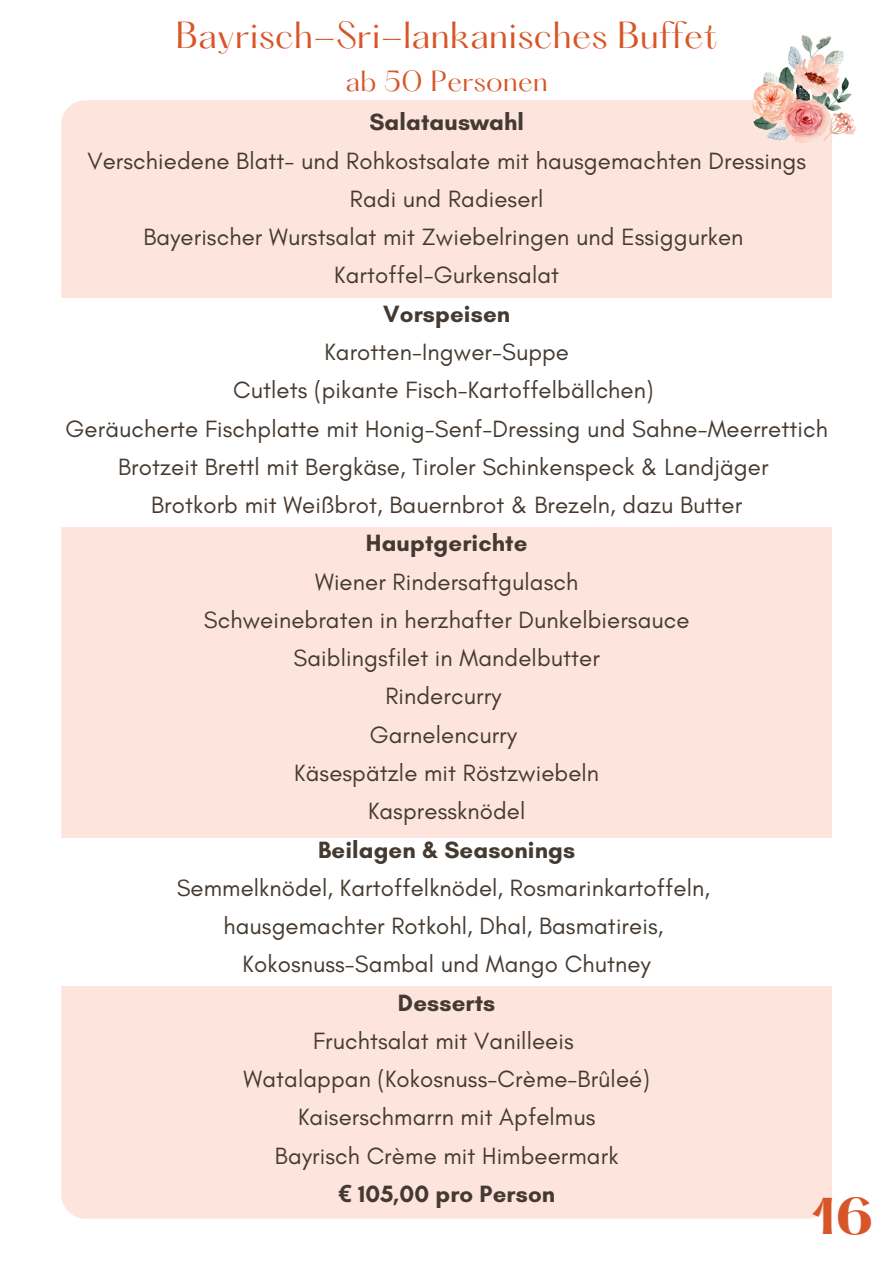
<style>
.page{position:relative;width:893px;height:1264px;background:#fff}
.page>*{position:absolute;margin:0;border:0;box-sizing:border-box;transform-origin:0 0}
.t1{font:700 45.15px "Hatton";color:#d85528}
.t2{font:33px "Hatton";letter-spacing:.01em;color:#d85528}
.t3{font:25.5px "Hatton";letter-spacing:.01em;color:#d85528}
.t4{font:24px "Glacial Indifference";letter-spacing:.005em;color:#443a31}
.t5{font:700 24px "Glacial Indifference";letter-spacing:.005em;color:#443a31}
.s1{font-family:"Noto Sans"}
</style>
<div class="page">
<div style="left:61px;top:100px;width:771px;height:1118px;background:#fde5dd;border-radius:24px"></div>
<div style="left:0;top:298px;width:892px;height:229px;background:#fff"></div>
<div style="left:0;top:837px;width:892px;height:148px;background:#fff"></div>
<img style="left:752px;top:36px;width:103px;height:107px">
<p class="t2" style="left:176px;top:20px;width:543px">Bayrisch-Sri-lankanisches Buffet</p>
<p class="t3" style="left:345px;top:69px;width:204px">ab 50 Personen</p>
<p class="t5" style="left:369px;top:108px;width:156px">Salatauswahl</p>
<p class="t4" style="left:87px;top:146px;width:720px">Verschiedene Blatt- und Rohkostsalate mit hausgemachten Dressings</p>
<p class="t4" style="left:350px;top:184px;width:195px">Radi und Radieserl</p>
<p class="t4" style="left:143px;top:222px;width:601px">Bayerischer Wurstsalat mit Zwiebelringen und Essiggurken</p>
<p class="t4" style="left:334px;top:261px;width:226px">Kartoffel-Gurkensalat</p>
<p class="t5" style="left:383px;top:299px;width:129px">Vorspeisen</p>
<p class="t4" style="left:324px;top:337px;width:246px">Karotten-Ingwer-Suppe</p>
<p class="t4" style="left:233px;top:375px;width:422px">Cutlets (pikante Fisch-Kartoffelbällchen)</p>
<p class="t4" style="left:65px;top:414px;width:763px">Geräucherte Fischplatte mit Honig-Senf-Dressing und Sahne-Meerrettich</p>
<p class="t4" style="left:118px;top:452px;width:651px">Brotzeit Brettl mit Bergkäse, Tiroler Schinkenspeck &amp; Landjäger</p>
<p class="t4" style="left:151px;top:490px;width:592px">Brotkorb mit Weißbrot, Bauernbrot &amp; Brezeln, dazu Butter</p>
<p class="t5" style="left:366px;top:528px;width:163px">Hauptgerichte</p>
<p class="t4" style="left:315px;top:567px;width:265px">Wiener Rindersaftgulasch</p>
<p class="t4" style="left:204px;top:605px;width:487px">Schweinebraten in herzhafter Dunkelbiersauce</p>
<p class="t4" style="left:293px;top:643px;width:308px">Saiblingsfilet in Mandelbutter</p>
<p class="t4" style="left:385px;top:681px;width:118px">Rindercurry</p>
<p class="t4" style="left:370px;top:720px;width:149px">Garnelencurry</p>
<p class="t4" style="left:294px;top:758px;width:306px">Käsespätzle mit Röstzwiebeln</p>
<p class="t4" style="left:368px;top:796px;width:159px">Kaspressknödel</p>
<p class="t5" style="left:318px;top:834px;width:258px">Beilagen &amp; Seasonings</p>
<p class="t4" style="left:177px;top:873px;width:535px">Semmelknödel, Kartoffelknödel, Rosmarinkartoffeln,</p>
<p class="t4" style="left:223px;top:911px;width:441px">hausgemachter Rotkohl, Dhal, Basmatireis,</p>
<p class="t4" style="left:242px;top:949px;width:409px">Kokosnuss-Sambal und Mango Chutney</p>
<p class="t5" style="left:398px;top:987px;width:99px">Desserts</p>
<p class="t4" style="left:313px;top:1026px;width:262px">Fruchtsalat mit Vanilleeis</p>
<p class="t4" style="left:243px;top:1064px;width:408px">Watalappan (Kokosnuss-Crème-Brûleé)</p>
<p class="t4" style="left:298px;top:1102px;width:299px">Kaiserschmarrn mit Apfelmus</p>
<p class="t4" style="left:275px;top:1140px;width:345px">Bayrisch Crème mit Himbeermark</p>
<p class="t5" style="left:338px;top:1179px;width:219px"><span class="s1">€</span> 105,00 pro Person</p>
<p class="t1" style="left:811px;top:1195px;width:64px">16</p>
</div>
